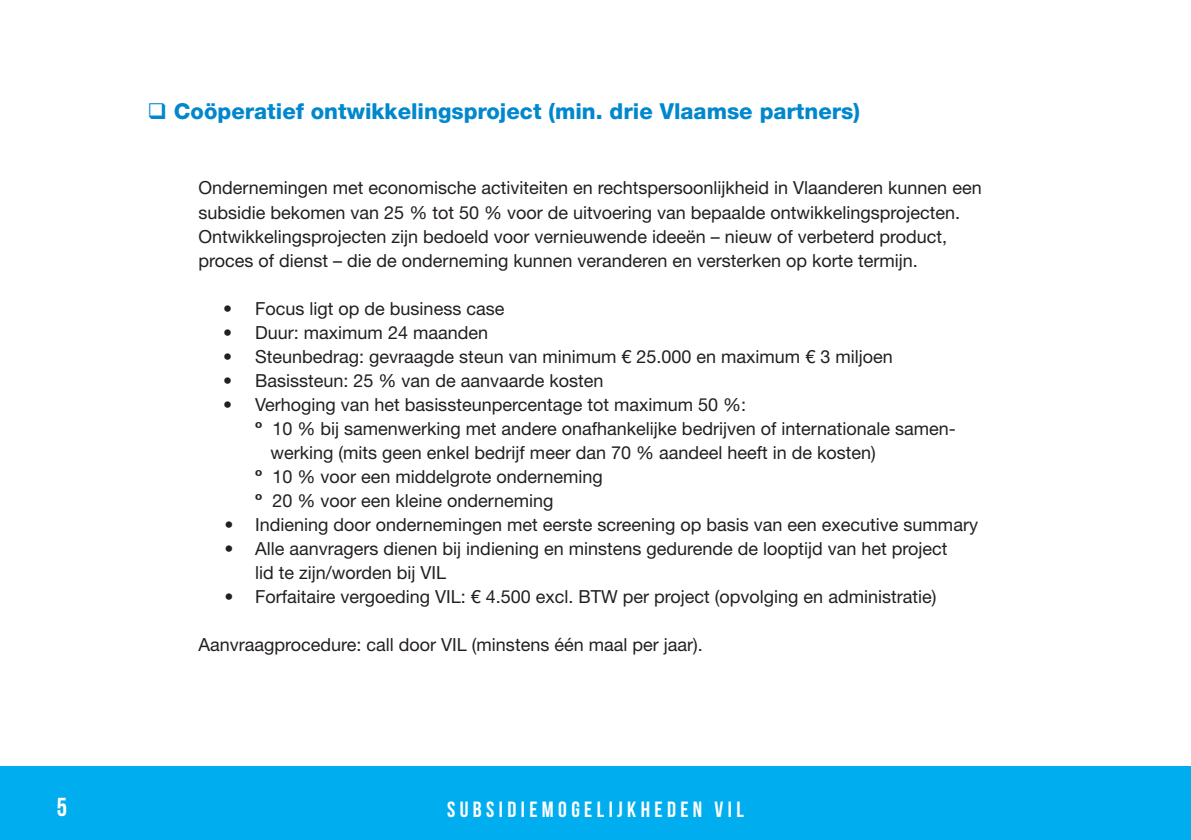
<style>
.page{position:relative;width:1191px;height:840px;background:#fff}
.page>*{position:absolute;margin:0;border:0;box-sizing:border-box;transform-origin:0 0}
.t1{font:26px "Bebas Neue";color:#fff}
.t2{font:800 22px "Helvetica Neue LT Std";color:#0087cd}
.t3{font:22px "Bebas Neue";letter-spacing:.2em;color:#fff}
.t4{font:18px/24px "Helvetica Neue LT Std";color:#231f20}
.s1{font-family:"Helvetica Rounded";font-weight:700}
</style>
<div class="page">
<div style="left:0;top:766px;width:1191px;height:73px;background:#00aeef"></div>
<p class="t2" style="left:147px;top:98px;width:714px">❑ Coöperatief ontwikkelingsproject (min. drie Vlaamse partners)</p>
<p class="t4" style="left:198px;top:176px;width:784px">Ondernemingen met economische activiteiten en rechtspersoonlijkheid in Vlaanderen kunnen een subsidie bekomen van 25 % tot 50 % voor de uitvoering van bepaalde ontwikkelingsprojecten.<br>Ontwikkelingsprojecten zijn bedoeld voor vernieuwende ideeën – nieuw of verbeterd product, proces of dienst – die de onderneming kunnen veranderen en versterken op korte termijn.</p>
<p class="t4" style="left:223px;top:296px;width:283px">• Focus ligt op de business case</p>
<p class="t4" style="left:223px;top:320px;width:266px">• Duur: maximum 24 maanden</p>
<p class="t4" style="left:223px;top:344px;width:671px">• Steunbedrag: gevraagde steun van minimum € 25.000 en maximum € 3 miljoen</p>
<p class="t4" style="left:223px;top:368px;width:382px">• Basissteun: 25 % van de aanvaarde kosten</p>
<p class="t4" style="left:223px;top:392px;width:524px">• Verhoging van het basissteunpercentage tot maximum 50 %:</p>
<p class="t4" style="left:255px;top:416px;width:702px"><span class="s1">º</span> 10 % bij samenwerking met andere onafhankelijke bedrijven of internationale samen-</p>
<p class="t4" style="left:270px;top:440px;width:607px">werking (mits geen enkel bedrijf meer dan 70 % aandeel heeft in de kosten)</p>
<p class="t4" style="left:255px;top:464px;width:349px"><span class="s1">º</span> 10 % voor een middelgrote onderneming</p>
<p class="t4" style="left:255px;top:488px;width:300px"><span class="s1">º</span> 20 % voor een kleine onderneming</p>
<p class="t4" style="left:224px;top:512px;width:755px">• Indiening door ondernemingen met eerste screening op basis van een executive summary</p>
<p class="t4" style="left:255px;top:536px;width:694px;text-indent:-31px">• Alle aanvragers dienen bij indiening en minstens gedurende de looptijd van het project lid te zijn/worden bij VIL</p>
<p class="t4" style="left:224px;top:584px;width:713px">• Forfaitaire vergoeding VIL: € 4.500 excl. BTW per project (opvolging en administratie)</p>
<p class="t4" style="left:198px;top:632px;width:506px">Aanvraagprocedure: call door VIL (minstens één maal per jaar).</p>
<h1 class="t1" style="left:57px;top:792px;width:12px">5</h1>
<p class="t3" style="left:447px;top:796px;width:298px">SUBSIDIEMOGELIJKHEDEN VIL</p>
</div>
